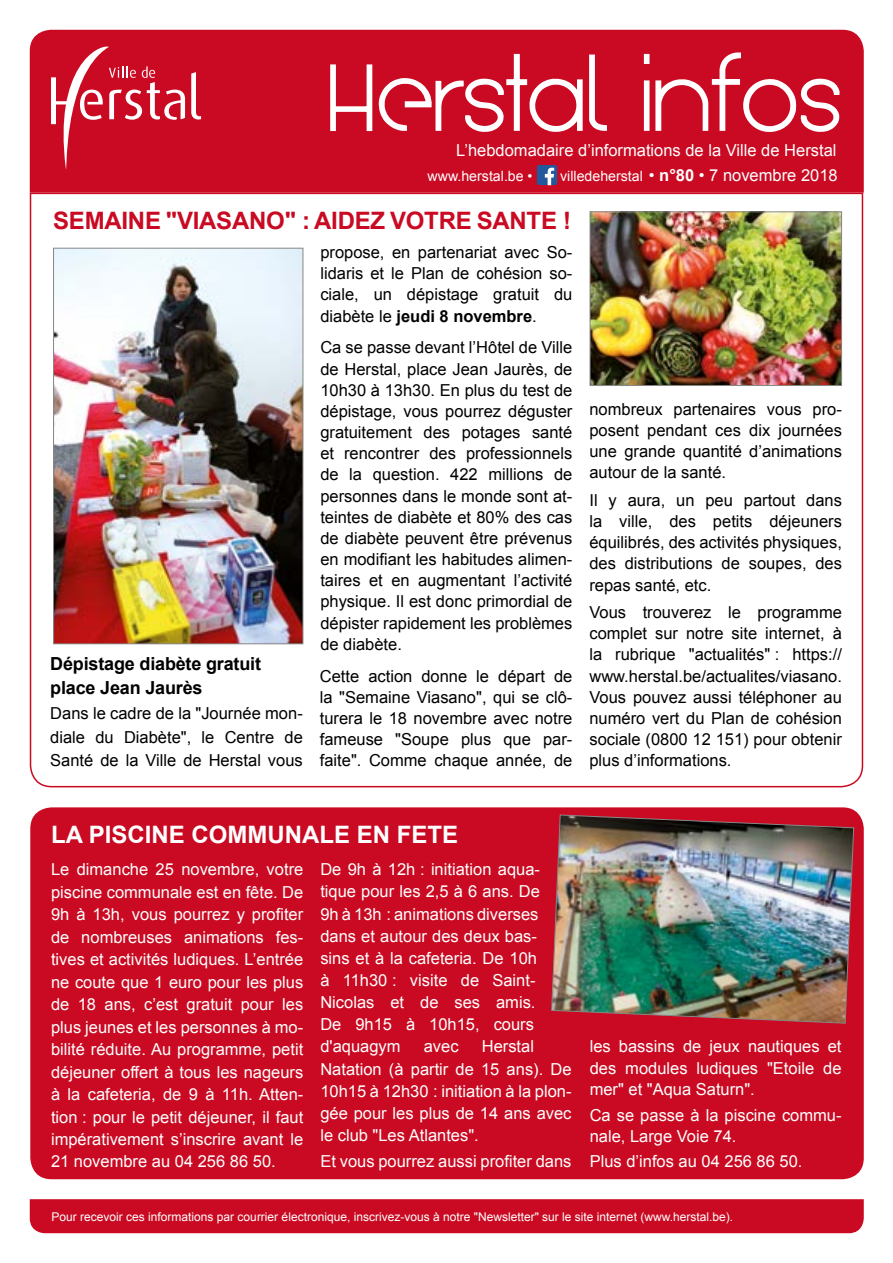
<style>
.page{position:relative;width:893px;height:1263px;background:#fff}
.page>*{position:absolute;margin:0;border:0;box-sizing:border-box;transform-origin:0 0}
.t1{font:700 24px "Arial";letter-spacing:-.01em;color:#c90a22}
.t2{font:700 24px "Arial";color:#fff}
.t3{font:700 18px/24px "Arial";letter-spacing:-.01em;color:#000}
.t4{font:16.5px/21.1px "Arial";color:#000;text-align:justify}
.t5{font:16.5px/22.5px "Arial";color:#fff}
.t6{font:14.25px "Arial";color:#fff}
.t7{font:12px "Arial";color:#fff}
.s1{font-weight:700}
</style>
<div class="page">
<div style="left:30px;top:1199px;width:834px;height:34px;background:#c90a22"></div>
<div style="left:30px;top:807px;width:834px;height:372px;background:#c90a22;border-radius:21px"></div>
<img style="left:551px;top:814px;width:303px;height:210px">
<div style="left:30px;top:30px;width:834px;height:162px;background:#c90a22"></div>
<svg style="left:29px;top:192px;width:835px;height:596px"></svg>
<svg style="left:191px;top:72px;width:10px;height:48px"></svg>
<svg style="left:51px;top:44px;width:134px;height:131px"></svg>
<div style="left:330px;top:64px;width:6px;height:67px;border:4px solid #fff"></div>
<div style="left:335px;top:106px;width:33px;height:6px;border:4px solid #fff"></div>
<svg style="left:376px;top:52px;width:233px;height:83px"></svg>
<svg style="left:654px;top:51px;width:188px;height:84px"></svg>
<div style="left:537px;top:165px;width:20px;height:20px;background:#23599c;border-radius:2px"></div>
<svg style="left:545px;top:168px;width:9px;height:17px"></svg>
<img style="left:592px;top:213px;width:248px;height:171px">
<div style="left:590px;top:211px;width:252px;height:175px;border:1px solid #878787"></div>
<img style="left:55px;top:250px;width:246px;height:392px">
<div style="left:53px;top:248px;width:250px;height:396px;border:1px solid #878787"></div>
<p class="t5" style="left:456px;top:139px;width:382px">L’hebdomadaire d’informations de la Ville de Herstal</p>
<p class="t5" style="left:649px;top:164px;width:190px">• <span class="s1">n°80</span> • 7 novembre 2018</p>
<p class="t6" style="left:428px;top:167px;width:107px">www.herstal.be •</p>
<p class="t6" style="left:560px;top:167px;width:84px">villedeherstal</p>
<h1 class="t1" style="left:53px;top:205px;width:520px">SEMAINE "VIASANO" : AIDEZ VOTRE SANTE !</h1>
<p class="t3" style="left:50px;top:652px;width:212px">Dépistage diabète gratuit place Jean Jaurès</p>
<p class="t4" style="left:50px;top:702px;width:254px;line-height:23.4px">Dans le cadre de la "Journée mon&shy;diale du Diabète", le Centre de Santé de la Ville de Herstal vous</p>
<p class="t4" style="left:320px;top:242px;width:254px">propose, en partenariat avec So&shy;lidaris et le Plan de cohésion so&shy;ciale, un dépistage gratuit du diabète le <span class="s1">jeudi 8 novembre</span>.</p>
<p class="t4" style="left:320px;top:337px;width:254px">Ca se passe devant l’Hôtel de Ville de Herstal, place Jean Jaurès, de 10h30 à 13h30. En plus du test de dépistage, vous pourrez déguster gratuitement des potages santé et rencontrer des professionnels de la question. 422 millions de personnes dans le monde sont at&shy;teintes de diabète et 80% des cas de diabète peuvent être prévenus en modifiant les habitudes alimen&shy;taires et en augmentant l’activité physique. Il est donc primordial de dépister rapidement les problèmes de diabète.</p>
<p class="t4" style="left:320px;top:665px;width:254px">Cette action donne le départ de la "Semaine Viasano", qui se clô&shy;turera le 18 novembre avec notre fameuse "Soupe plus que par&shy;faite". Comme chaque année, de</p>
<p class="t4" style="left:589px;top:399px;width:254px">nombreux partenaires vous pro&shy;posent pendant ces dix journées une grande quantité d’animations autour de la santé.</p>
<p class="t4" style="left:589px;top:490px;width:254px">Il y aura, un peu partout dans la ville, des petits déjeuners équilibrés, des activités physiques, des distributions de soupes, des repas santé, etc.</p>
<p class="t4" style="left:589px;top:602px;width:254px">Vous trouverez le programme complet sur notre site internet, à la rubrique "actualités" : https:// www.herstal.be/actualites/viasano.<br>Vous pouvez aussi téléphoner au numéro vert du Plan de cohésion sociale (0800 12 151) pour obtenir plus d’informations.</p>
<h1 class="t2" style="left:51px;top:818px;width:409px">LA PISCINE COMMUNALE EN FETE</h1>
<p class="t5" style="left:51px;top:858px;width:254px;text-align:justify">Le dimanche 25 novembre, votre piscine communale est en fête. De 9h à 13h, vous pourrez y profiter de nombreuses animations fes&shy;tives et activités ludiques. L’entrée ne coute que 1 euro pour les plus de 18 ans, c’est gratuit pour les plus jeunes et les personnes à mo&shy;bilité réduite. Au programme, petit déjeuner offert à tous les nageurs à la cafeteria, de 9 à 11h. Atten&shy;tion : pour le petit déjeuner, il faut impérativement s’inscrire avant le 21 novembre au 04 256 86 50.</p>
<p class="t5" style="left:320px;top:858px;width:221px">De 9h à 12h : initiation aqua&shy;tique pour les 2,5 à 6 ans. De<br>9h à 13h : animations diverses dans et autour des deux bas&shy;sins et à la cafeteria. De 10h à 11h30 : visite de Saint-<br>Nicolas et de ses amis.<br>De 9h15 à 10h15, cours d'aquagym</p>
<p class="t5" style="left:320px;top:1036px;width:253px;text-indent:161px">Herstal<br>Natation (à partir de 15 ans). De<br>10h15 à 12h30 : initiation à la plon&shy;gée pour les plus de 14 ans avec le club "Les Atlantes".</p>
<p class="t5" style="left:320px;top:1150px;width:253px">Et vous pourrez aussi profiter dans</p>
<p class="t5" style="left:424px;top:1035px;width:36px">avec</p>
<p class="t5" style="left:590px;top:1036px;width:253px;line-height:21.3px;text-align:justify">les bassins de jeux nautiques et des modules ludiques "Etoile de mer" et "Aqua Saturn".</p>
<p class="t5" style="left:590px;top:1104px;width:253px;line-height:21.3px">Ca se passe à la piscine commu&shy;nale, Large Voie 74.</p>
<p class="t5" style="left:590px;top:1150px;width:214px">Plus d’infos au 04 256 86 50.</p>
<p class="t7" style="left:52px;top:1208px;width:683px">Pour recevoir ces informations par courrier électronique, inscrivez-vous à notre "Newsletter" sur le site internet (www.herstal.be).</p>
</div>
